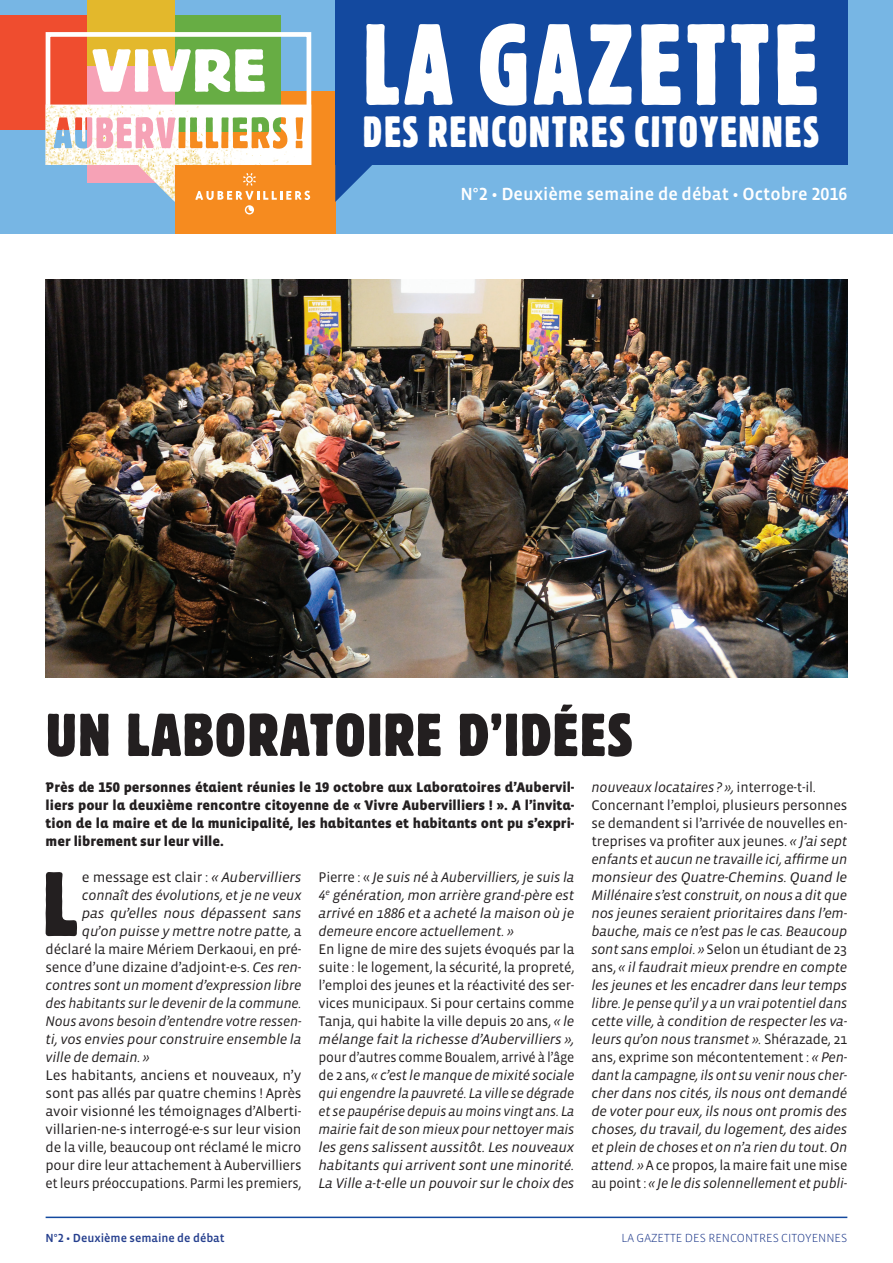
<style>
.page{position:relative;width:893px;height:1263px;background:#fff}
.page>*{position:absolute;margin:0;border:0;box-sizing:border-box;transform-origin:0 0}
.t1{font:114.3px "Block Berthold BQ Extra Cnd";letter-spacing:.05em;color:#fff}
.t2{font:condensed 90.45px "Block Berthold BQ";color:#231f20}
.t3{font:condensed 60px "Block Berthold BQ";letter-spacing:.02em;color:#231f20}
.t4{font:43.5px "Block Berthold BQ Extra Cnd";letter-spacing:.05em;color:#fff}
.t5{font:18px "Vista Sans Med";color:#fff}
.t6{font:italic 14.25px/18px "Vista Sans";letter-spacing:-.02em;color:#231f20;text-align:justify}
.t7{font:14.25px/18px "Vista Sans";letter-spacing:-.02em;color:#231f20;text-align:justify}
.t8{font:14.25px/18px "Vista Sans";letter-spacing:-.02em;color:#231f20;text-align:justify;scale:1.05 1}
.t9{font:900 14.25px/18px "Vista Sans Alt";color:#231f20;text-align:justify}
.t10{font:italic 14.25px "Vista Sans";letter-spacing:-.02em;color:#231f20;scale:1.05 1}
.t11{font:300 12px "Vista Sans";color:#253f8e}
.t12{font:12px "Vista Sans Med";color:#253f8e}
.s1{font-family:"Block Berthold BQ";font-weight:700;font-size:60px}
.s2{font-family:"Vista Sans Alt Med"}
.s3{font-style:italic}
.s4{font-style:normal}
.s5{font-family:"Vista Sans Alt Book Ita";font-style:normal}
</style>
<div class="page">
<div style="left:0;top:0;width:893px;height:234px;background:#77b6e4"></div>
<div style="left:0;top:15px;width:88px;height:115px;background:#ef4d2f"></div>
<div style="left:175px;top:91px;width:160px;height:143px;background:#f68b1f"></div>
<div style="left:175px;top:15px;width:105px;height:117px;background:#67ad44"></div>
<div style="left:88px;top:0;width:87px;height:66px;background:#e3b82c"></div>
<div style="left:88px;top:66px;width:87px;height:117px;background:#f6a2b6"></div>
<div style="left:46px;top:32px;width:265px;height:133px;border:5px solid #fff"></div>
<img style="left:46px;top:105px;width:265px;height:97px">
<div style="left:335px;top:0;width:512px;height:165px;background:#13499f"></div>
<svg style="left:335px;top:165px;width:37px;height:37px"></svg>
<img style="left:46px;top:279px;width:801px;height:399px">
<hr style="left:46px;top:1216px;width:801px;height:2px;background:#13499f">
<h1 class="t1" style="left:92px;top:0;width:727px"><span class="s1">VIVRE</span> LA GAZETTE</h1>
<h3 class="t4" style="left:363px;top:107px;width:457px">DES RENCONTRES CITOYENNES</h3>
<p class="t5" style="left:460px;top:185px;width:388px">N°<span class="s2">2</span> • Deuxième semaine de débat • Octobre <span class="s2">2016</span></p>
<h3 class="t3" style="left:46px;top:700px;width:588px">UN LABORATOIRE D’IDÉES</h3>
<p class="t9" style="left:46px;top:778px;width:530px">Près de 150 personnes étaient réunies le 19 octobre aux Laboratoires d’Aubervil&shy;liers pour la deuxième rencontre citoyenne de « Vivre Aubervilliers ! ». A l’invita&shy;tion de la maire et de la municipalité, les habitantes et habitants ont pu s’expri&shy;mer librement sur leur ville.</p>
<h2 class="t2" style="left:43px;top:852px;width:37px">L</h2>
<p class="t8" style="left:82px;top:869px;width:211px">e message est clair : <span class="s3">« Aubervilliers</span></p>
<p class="t6" style="left:82px;top:887px;width:221px">connaît des évolutions, et je ne veux</p>
<p class="t10" style="left:82px;top:906px;width:211px">pas qu’elles nous dépassent sans</p>
<p class="t6" style="left:82px;top:923px;width:221px">qu’on puisse y mettre notre patte, <span class="s4">a</span></p>
<p class="t7" style="left:46px;top:941px;width:257px">déclaré la maire Mériem Derkaoui, en pré-</p>
<p class="t7" style="left:46px;top:959px;width:257px">sence d’une dizaine d’adjoint-e-s. <span class="s3">Ces ren-</span></p>
<p class="t6" style="left:46px;top:977px;width:257px">contres sont un moment d’expression libre</p>
<p class="t6" style="left:46px;top:995px;width:257px">des habitants sur le devenir de la commune.</p>
<p class="t6" style="left:46px;top:1013px;width:257px">Nous avons besoin d’entendre votre ressen-</p>
<p class="t6" style="left:46px;top:1031px;width:257px">ti, vos envies pour construire ensemble la</p>
<p class="t6" style="left:46px;top:1049px;width:106px">ville de demain. »</p>
<p class="t8" style="left:46px;top:1067px;width:245px">Les habitants, anciens et nouveaux, n’y sont pas allés par quatre chemins ! Après avoir visionné les témoignages d’Alberti&shy;villarien-ne-s interrogé-e-s sur leur vision de la ville, beaucoup ont réclamé le micro pour dire leur attachement à Aubervilliers et leurs préoccupations. Parmi les premiers,</p>
<p class="t6" style="left:319px;top:869px;width:257px"><span class="s4">Pierre : «</span> Je suis né à Aubervilliers, je suis la <span class="s5">4</span><sup>e</sup> génération, mon arrière grand-père est arrivé en 1886 et a acheté la maison où je demeure encore actuellement. »</p>
<p class="t7" style="left:319px;top:941px;width:257px">En ligne de mire des sujets évoqués par la suite : le logement, la sécurité, la propreté, l’emploi des jeunes et la réactivité des ser&shy;vices municipaux. Si pour certains comme Tanja, qui habite la ville depuis 20 ans, <span class="s3">« le mélange fait la richesse d’Aubervilliers »,</span></p>
<p class="t6" style="left:319px;top:1049px;width:257px"><span class="s4">pour d’autres comme Boualem, arrivé à l’âge de 2 ans,</span> « c’est le manque de mixité sociale qui engendre la pauvreté. La ville se dégrade et se paupérise depuis au moins vingt ans. La mairie fait de son mieux pour nettoyer mais les gens salissent aussitôt. Les nouveaux habitants qui arrivent sont une minorité.<br>La Ville a-t-elle un pouvoir sur le choix des</p>
<p class="t6" style="left:591px;top:779px;width:257px;text-align:left">nouveaux locataires ? », <span class="s4">interroge-t-il.<br>Concernant l’emploi, plusieurs personnes se demandent si l’arrivée de nouvelles en&shy;treprises va profiter aux jeunes.</span> « J’ai sept enfants et aucun ne travaille ici, affirme un monsieur des Quatre-Chemins. Quand le Millénaire s’est construit, on nous a dit que nos jeunes seraient prioritaires dans l’em&shy;bauche, mais ce n’est pas le cas. Beaucoup sont sans emploi. » <span class="s4">Selon un étudiant de 23 ans,</span> « il faudrait mieux prendre en compte les jeunes et les encadrer dans leur temps libre. Je pense qu’il y a un vrai potentiel dans cette ville, à condition de respecter les va&shy;leurs qu’on nous transmet ». <span class="s4">Shérazade, 21 ans, exprime son mécontentement :</span> « Pen&shy;dant la campagne, ils ont su venir nous cher&shy;cher dans nos cités, ils nous ont demandé de voter pour eux, ils nous ont promis des choses, du travail, du logement, des aides et plein de choses et on n’a rien du tout. On attend. » <span class="s4">A ce propos, la maire fait une mise au point :</span> « Je le dis solennellement et publi-</p>
<p class="t12" style="left:46px;top:1231px;width:180px">N°<span class="s2">2</span> • Deuxième semaine de débat</p>
<p class="t11" style="left:621px;top:1231px;width:227px">LA GAZETTE DES RENCONTRES CITOYENNES</p>
</div>
